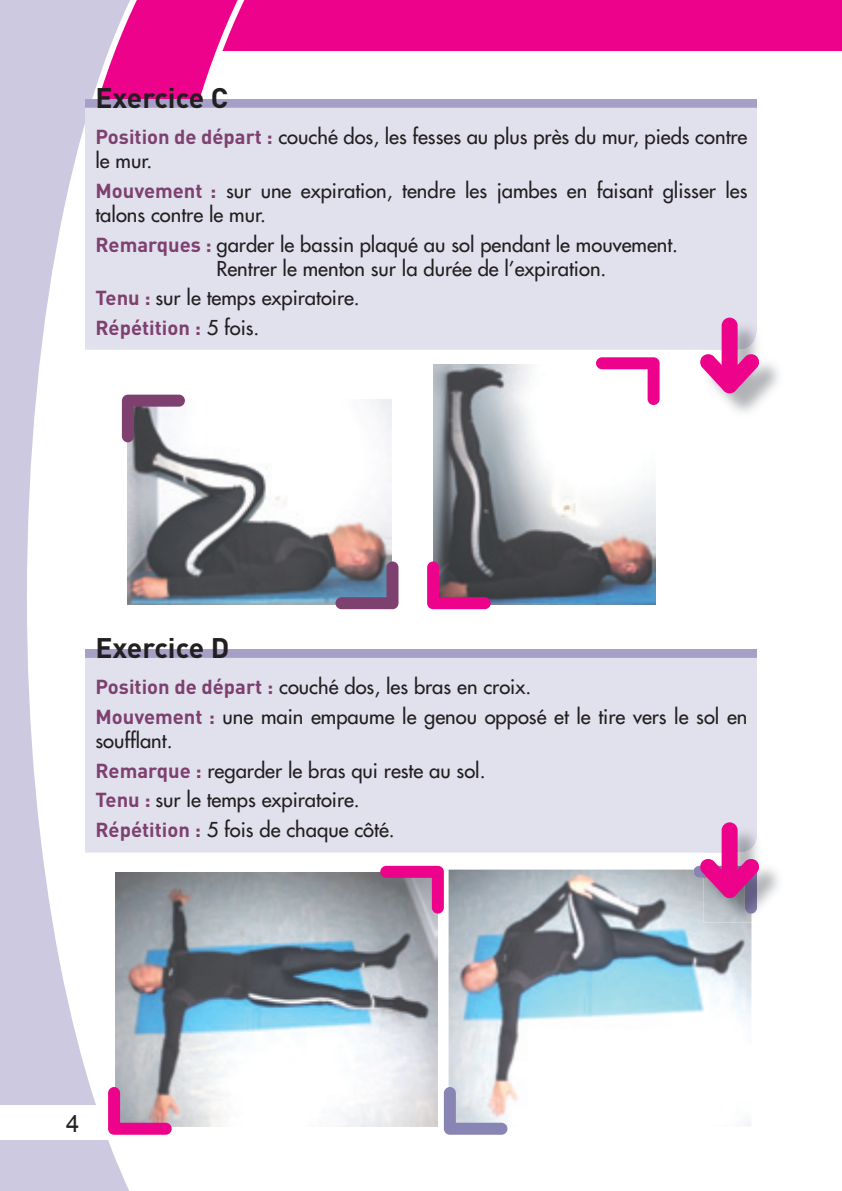
<style>
.page{position:relative;width:842px;height:1191px;background:#fff}
.page>*{position:absolute;margin:0;border:0;box-sizing:border-box;transform-origin:0 0}
.t1{font:700 28px "DIN";color:#231f20}
.t2{font:24px "Arial";color:#231f20}
.t3{font:20px/29.6px "Futura";color:#231f20}
.t4{font:700 20px "DIN";color:#7e406f}
.s1{font-family:"DIN";font-weight:700;color:#7e406f}
.s2{font-family:"Futura";font-weight:400;color:#231f20}
</style>
<div class="page">
<div style="left:0;top:0;width:27px;height:213px;background:#cdc9e0"></div>
<svg style="left:168px;top:0;width:674px;height:99px;fill:#ed028c"></svg>
<div style="left:0;top:213px;width:27px;height:978px;background:#cdc9e0"></div>
<svg style="left:27px;top:0;width:141px;height:1191px"></svg>
<svg style="left:170px;top:0;width:105px;height:99px"></svg>
<div style="left:0;top:1106px;width:130px;height:34px;background:#fff"></div>
<img style="left:115px;top:872px;width:323px;height:254px">
<img style="left:449px;top:869px;width:302px;height:257px">
<img style="left:128px;top:399px;width:263px;height:206px">
<img style="left:433px;top:365px;width:222px;height:240px">
<svg style="left:122px;top:394px;width:63px;height:48px"></svg>
<svg style="left:596px;top:357px;width:64px;height:48px"></svg>
<svg style="left:380px;top:866px;width:64px;height:47px;background:#b15a92"></svg>
<svg style="left:427px;top:561px;width:64px;height:48px;background:#8d3166"></svg>
<svg style="left:108px;top:1087px;width:64px;height:47px;background:#cd6ea1"></svg>
<svg style="left:444px;top:1087px;width:63px;height:47px;background:#c4bfd1"></svg>
<svg style="left:335px;top:561px;width:63px;height:48px;background:#71627f"></svg>
<div style="left:85px;top:99px;width:672px;height:9px;background:#a6a0c6"></div>
<div style="left:85px;top:649px;width:672px;height:9px;background:#a6a0c6"></div>
<div style="left:85px;top:108px;width:672px;height:242px;background:#e1e0ed"></div>
<div style="left:85px;top:658px;width:672px;height:194px;background:#e1e0ed"></div>
<img style="left:704px;top:321px;width:53px;height:29px">
<div style="left:722px;top:317px;width:16px;height:76px;background:#ed028c;border-radius:8px"></div>
<svg style="left:700px;top:353px;width:60px;height:40px"></svg>
<img style="left:704px;top:845px;width:75px;height:77px">
<img style="left:704px;top:913px;width:47px;height:9px">
<img style="left:704px;top:825px;width:53px;height:27px">
<div style="left:722px;top:822px;width:16px;height:76px;background:#ed028c;border-radius:8px"></div>
<svg style="left:693px;top:858px;width:67px;height:55px"></svg>
<h1 class="t1" style="left:95px;top:80px;width:134px">Exercice C</h1>
<p class="t3" style="left:95px;top:125px;width:653px;line-height:24px"><span class="s1">Position de départ :</span> couché dos, les fesses au plus près du mur, pieds contre le mur.</p>
<p class="t3" style="left:95px;top:178px;width:654px;line-height:24px"><span class="s1">Mouvement :</span> sur une expiration, tendre les jambes en faisant glisser les talons contre le mur.</p>
<p class="t3" style="left:216px;top:232px;width:463px;line-height:24px;text-indent:-121px"><span class="s1">Remarques :</span> garder le bassin plaqué au sol pendant le mouvement.<br>Rentrer le menton sur la durée de l’expiration.</p>
<p class="t3" style="left:95px;top:283px;width:266px"><span class="s1">Tenu :</span> sur le temps expiratoire.</p>
<p class="t4" style="left:95px;top:315px;width:166px">Répétition : <span class="s2">5 fois.</span></p>
<h1 class="t1" style="left:95px;top:630px;width:136px">Exercice D</h1>
<p class="t3" style="left:95px;top:672px;width:653px"><span class="s1">Position de départ :</span> couché dos, les bras en croix.<br><span class="s1">Mouvement :</span> une main empaume le genou opposé et le tire vers le sol en</p>
<p class="t3" style="left:95px;top:725px;width:392px">soufflant.<br><span class="s1">Remarque :</span> regarder le bras qui reste au sol.<br><span class="s1">Tenu :</span> sur le temps expiratoire.<br><span class="s1">Répétition :</span> 5 fois de chaque côté.</p>
<p class="t2" style="left:66px;top:1107px;width:15px">4</p>
</div>
